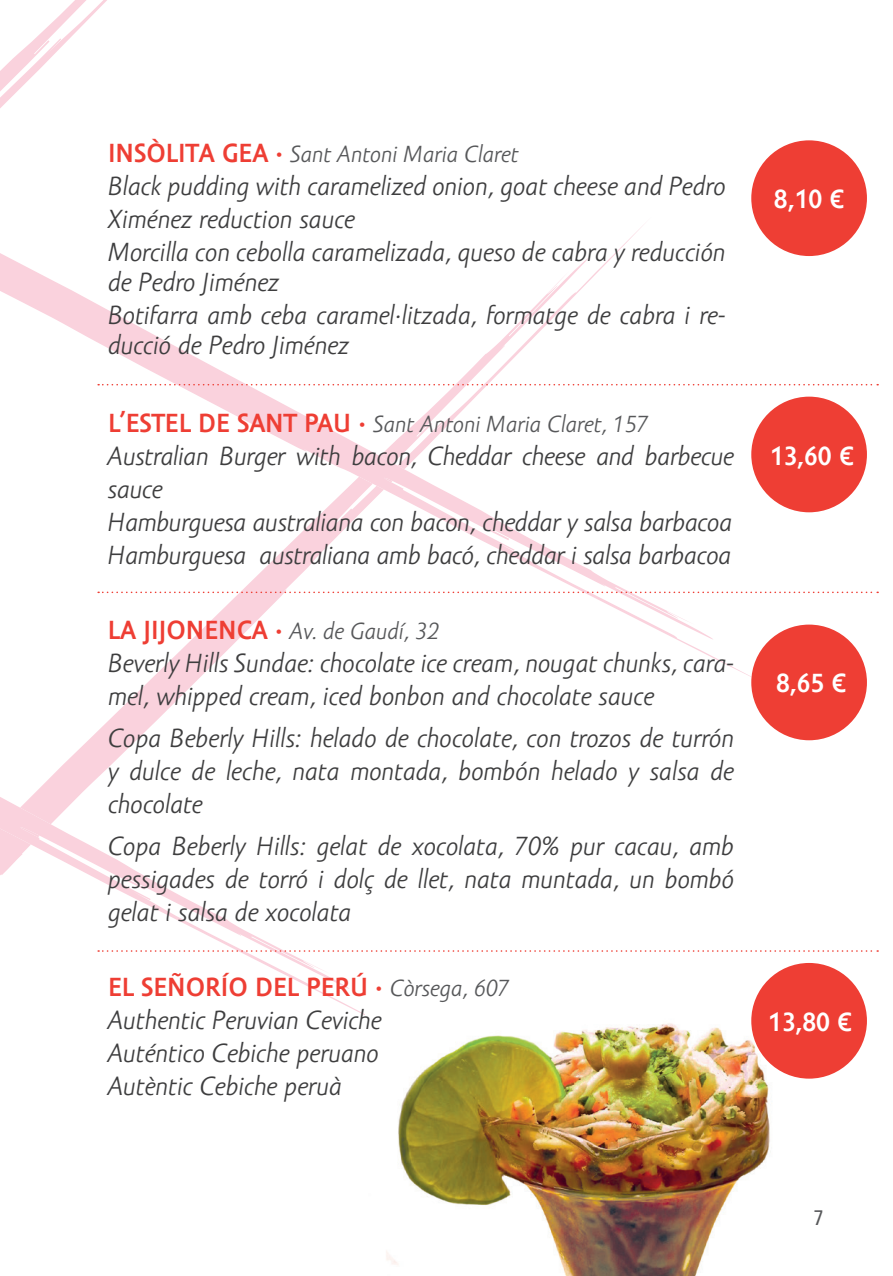
<style>
.page{position:relative;width:893px;height:1276px;background:#fff}
.page>*{position:absolute;margin:0;border:0;box-sizing:border-box;transform-origin:0 0}
.t1{font:italic 27px/33px "Amor Sans Pro";color:#3e3e3f}
.t2{font:700 27px "Amor Sans Pro";color:#fff}
.t3{font:italic 24px "Amor Sans Pro";color:#57585a}
.t4{font:condensed 21px "Frutiger";color:#57585a}
.s1{font-weight:700;font-style:normal;font-size:27px;color:#ee3e34}
.s2{font-weight:700;font-style:normal;color:#ee3e34}
.s3{font-size:24px;color:#57585a}
</style>
<div class="page">
<svg style="left:0;top:0;width:107px;height:108px"></svg>
<svg style="left:31px;top:226px;width:611px;height:571px"></svg>
<svg style="left:0;top:797px;width:407px;height:218px"></svg>
<svg style="left:0;top:253px;width:772px;height:434px"></svg>
<img style="left:366px;top:1010px;width:438px;height:266px">
<div style="left:751px;top:963px;width:116px;height:115px;background:#ee3e34;border-radius:50%"></div>
<div style="left:751px;top:624px;width:116px;height:116px;background:#ee3e34;border-radius:50%"></div>
<div style="left:751px;top:397px;width:116px;height:115px;background:#ee3e34;border-radius:50%"></div>
<div style="left:751px;top:140px;width:116px;height:116px;background:#ee3e34;border-radius:50%"></div>
<svg style="left:98px;top:950px;width:780px;height:1px"></svg>
<svg style="left:98px;top:591px;width:780px;height:2px"></svg>
<svg style="left:98px;top:384px;width:780px;height:1px"></svg>
<p class="t3" style="left:108px;top:141px;width:412px"><span class="s1">INSÒLITA GEA ·</span> Sant Antoni Maria Claret</p>
<p class="t1" style="left:108px;top:170px;width:619px">Black pudding with caramelized onion, goat cheese and Pedro<br>Ximénez reduction sauce<br>Morcilla con cebolla caramelizada, queso de cabra y reducción</p>
<p class="t1" style="left:108px;top:266px;width:619px">de Pedro Jiménez<br>Botifarra amb ceba caramel·litzada, formatge de cabra i re-</p>
<p class="t1" style="left:108px;top:329px;width:243px">ducció de Pedro Jiménez</p>
<p class="t3" style="left:108px;top:411px;width:542px"><span class="s1">L’ESTEL DE SANT PAU ·</span> Sant Antoni Maria Claret, 157</p>
<p class="t1" style="left:108px;top:440px;width:627px">Australian Burger with bacon, Cheddar cheese and barbecue sauce<br>Hamburguesa australiana con bacon, cheddar y salsa barbacoa Hamburguesa australiana amb bacó, cheddar i salsa barbacoa</p>
<p class="t3" style="left:108px;top:618px;width:333px"><span class="s1">LA JIJONENCA ·</span> Av. de Gaudí, 32</p>
<p class="t1" style="left:108px;top:647px;width:627px">Beverly Hills Sundae: chocolate ice cream, nougat chunks, cara&shy;mel, whipped cream, iced bonbon and chocolate sauce</p>
<p class="t1" style="left:108px;top:722px;width:627px;text-align:justify">Copa Beberly Hills: helado de chocolate, con trozos de turrón y dulce de leche, nata montada, bombón helado y salsa de chocolate</p>
<p class="t1" style="left:108px;top:830px;width:627px;text-align:justify">Copa Beberly Hills: gelat de xocolata, 70% pur cacau, amb pessigades de torró i dolç de llet, nata muntada, un bombó gelat i salsa de xocolata</p>
<p class="t1" style="left:108px;top:971px;width:403px"><span class="s2">EL SEÑORÍO DEL PERÚ ·</span> <span class="s3">Còrsega, 607<br></span>Authentic Peruvian Ceviche<br>Auténtico Cebiche peruano<br>Autèntic Cebiche peruà</p>
<p class="t2" style="left:774px;top:184px;width:72px">8,10 €</p>
<p class="t2" style="left:770px;top:440px;width:86px">13,60 €</p>
<p class="t2" style="left:776px;top:668px;width:72px">8,65 €</p>
<p class="t2" style="left:768px;top:1006px;width:86px">13,80 €</p>
<p class="t4" style="left:813px;top:1205px;width:12px">7</p>
</div>
